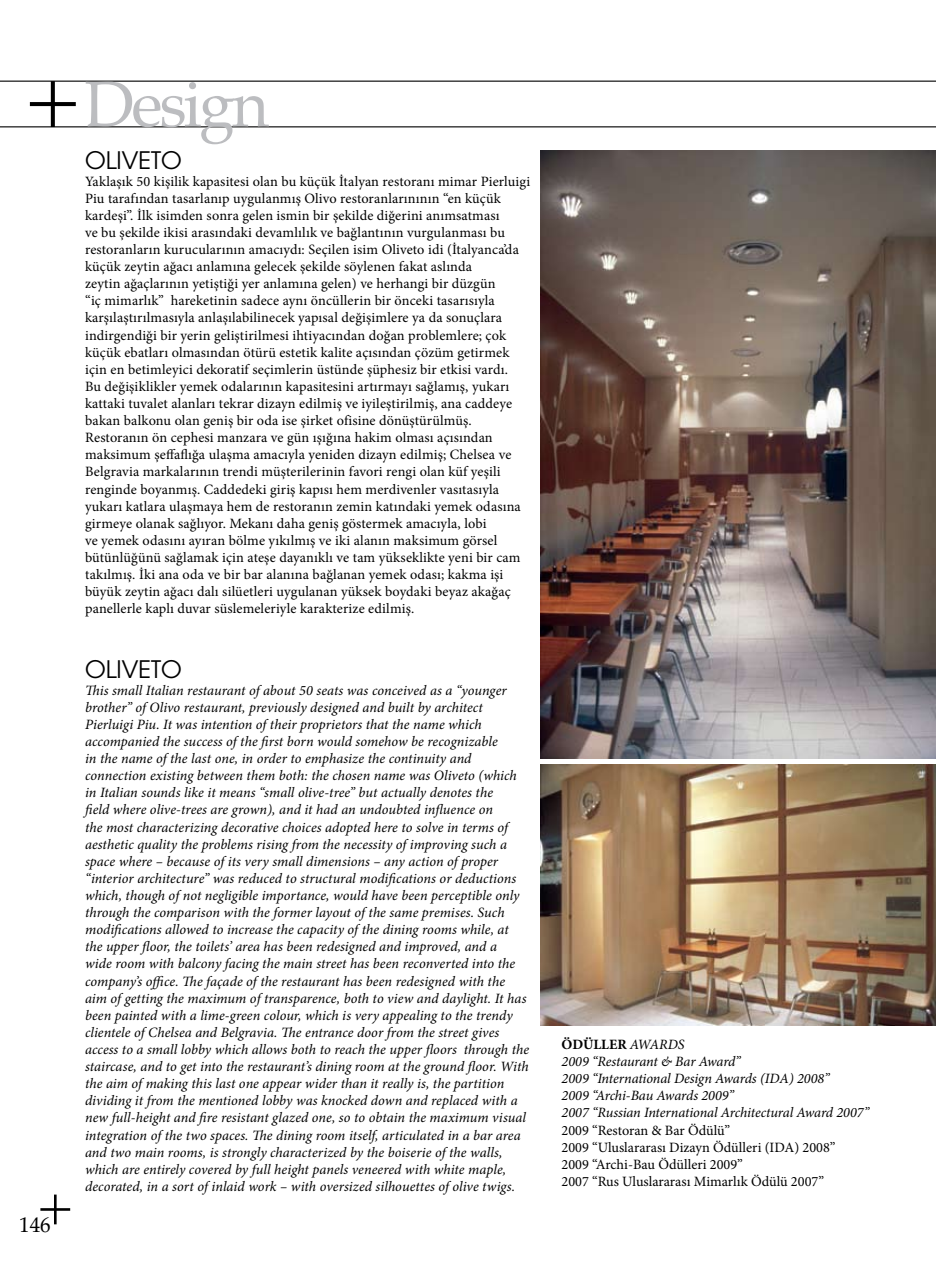
<style>
.page{position:relative;width:936px;height:1276px;background:#fff}
.page>*{position:absolute;margin:0;border:0;box-sizing:border-box;transform-origin:0 0}
.t1{font:64.5px "Palatino";letter-spacing:-.05em;color:#bcbdc0}
.t2{font:24px "Av Garde Lindex Two";color:#000}
.t3{font:21px "Palatino";color:#000}
.t4{font:italic 14.25px/17.1px "Minion Pro";color:#000}
.t5{font:14.25px/17.1px "Minion Pro";letter-spacing:.01em;color:#000}
.s1{font-weight:700;font-style:normal}
</style>
<div class="page">
<svg style="left:0;top:81px;width:935px;height:46px"></svg>
<svg style="left:40px;top:1194px;width:30px;height:30px"></svg>
<img style="left:540px;top:151px;width:395px;height:607px">
<img style="left:540px;top:764px;width:395px;height:262px">
<h3 class="t3" style="left:19px;top:1207px;width:33px">146</h3>
<h1 class="t1" style="left:85px;top:51px;width:186px">Design</h1>
<h2 class="t2" style="left:85px;top:145px;width:98px">OLIVETO</h2>
<p class="t5" style="left:85px;top:173px;width:446px">Yaklaşık 50 kişilik kapasitesi olan bu küçük İtalyan restoranı mimar Pierluigi Piu tarafından tasarlanıp uygulanmış Olivo restoranlarınının “en küçük kardeşi”. İlk isimden sonra gelen ismin bir şekilde diğerini anımsatması<br>ve bu şekilde ikisi arasındaki devamlılık ve bağlantının vurgulanması bu restoranların kurucularının amacıydı: Seçilen isim Oliveto idi (İtalyanca’da küçük zeytin ağacı anlamına gelecek şekilde söylenen fakat aslında<br>zeytin ağaçlarının yetiştiği yer anlamına gelen) ve herhangi bir düzgün<br>“iç mimarlık” hareketinin sadece aynı öncüllerin bir önceki tasarısıyla karşılaştırılmasıyla anlaşılabilinecek yapısal değişimlere ya da sonuçlara indirgendiği bir yerin geliştirilmesi ihtiyacından doğan problemlere; çok küçük ebatları olmasından ötürü estetik kalite açısından çözüm getirmek için en betimleyici dekoratif seçimlerin üstünde şüphesiz bir etkisi vardı.<br>Bu değişiklikler yemek odalarının kapasitesini artırmayı sağlamış, yukarı kattaki tuvalet alanları tekrar dizayn edilmiş ve iyileştirilmiş, ana caddeye bakan balkonu olan geniş bir oda ise şirket ofisine dönüştürülmüş.<br>Restoranın ön cephesi manzara ve gün ışığına hakim olması açısından maksimum şeffaflığa ulaşma amacıyla yeniden dizayn edilmiş; Chelsea ve Belgravia markalarının trendi müşterilerinin favori rengi olan küf yeşili renginde boyanmış. Caddedeki giriş kapısı hem merdivenler vasıtasıyla yukarı katlara ulaşmaya hem de restoranın zemin katındaki yemek odasına girmeye olanak sağlıyor. Mekanı daha geniş göstermek amacıyla, lobi<br>ve yemek odasını ayıran bölme yıkılmış ve iki alanın maksimum görsel bütünlüğünü sağlamak için ateşe dayanıklı ve tam yükseklikte yeni bir cam takılmış. İki ana oda ve bir bar alanına bağlanan yemek odası; kakma işi büyük zeytin ağacı dalı silüetleri uygulanan yüksek boydaki beyaz akağaç panellerle kaplı duvar süslemeleriyle karakterize edilmiş.</p>
<h2 class="t2" style="left:85px;top:654px;width:98px">OLIVETO</h2>
<p class="t4" style="left:85px;top:681px;width:445px">This small Italian restaurant of about 50 seats was conceived as a “younger brother” of Olivo restaurant, previously designed and built by architect Pierluigi Piu. It was intention of their proprietors that the name which accompanied the success of the first born would somehow be recognizable<br>in the name of the last one, in order to emphasize the continuity and connection existing between them both: the chosen name was Oliveto (which in Italian sounds like it means “small olive-tree” but actually denotes the<br>field where olive-trees are grown), and it had an undoubted influence on<br>the most characterizing decorative choices adopted here to solve in terms of aesthetic quality the problems rising from the necessity of improving such a space where – because of its very small dimensions – any action of proper “interior architecture” was reduced to structural modifications or deductions which, though of not negligible importance, would have been perceptible only through the comparison with the former layout of the same premises. Such modifications allowed to increase the capacity of the dining rooms while, at the upper floor, the toilets’ area has been redesigned and improved, and a<br>wide room with balcony facing the main street has been reconverted into the company’s office. The façade of the restaurant has been redesigned with the aim of getting the maximum of transparence, both to view and daylight. It has been painted with a lime-green colour, which is very appealing to the trendy clientele of Chelsea and Belgravia. The entrance door from the street gives access to a small lobby which allows both to reach the upper floors through the staircase, and to get into the restaurant’s dining room at the ground floor. With the aim of making this last one appear wider than it really is, the partition dividing it from the mentioned lobby was knocked down and replaced with a new full-height and fire resistant glazed one, so to obtain the maximum visual integration of the two spaces. The dining room itself, articulated in a bar area and two main rooms, is strongly characterized by the boiserie of the walls, which are entirely covered by full height panels veneered with white maple, decorated, in a sort of inlaid work – with oversized silhouettes of olive twigs.</p>
<p class="t4" style="left:561px;top:1036px;width:309px"><span class="s1">ÖDÜLLER</span> AWARDS<br>2009 “Restaurant &amp; Bar Award”<br>2009 “International Design Awards (IDA) 2008”<br>2009 “Archi-Bau Awards 2009”<br>2007 “Russian International Architectural Award 2007”</p>
<p class="t5" style="left:561px;top:1121px;width:275px">2009 “Restoran &amp; Bar Ödülü”<br>2009 “Uluslararası Dizayn Ödülleri (IDA) 2008” 2009 “Archi-Bau Ödülleri 2009”<br>2007 “Rus Uluslararası Mimarlık Ödülü 2007”</p>
</div>
